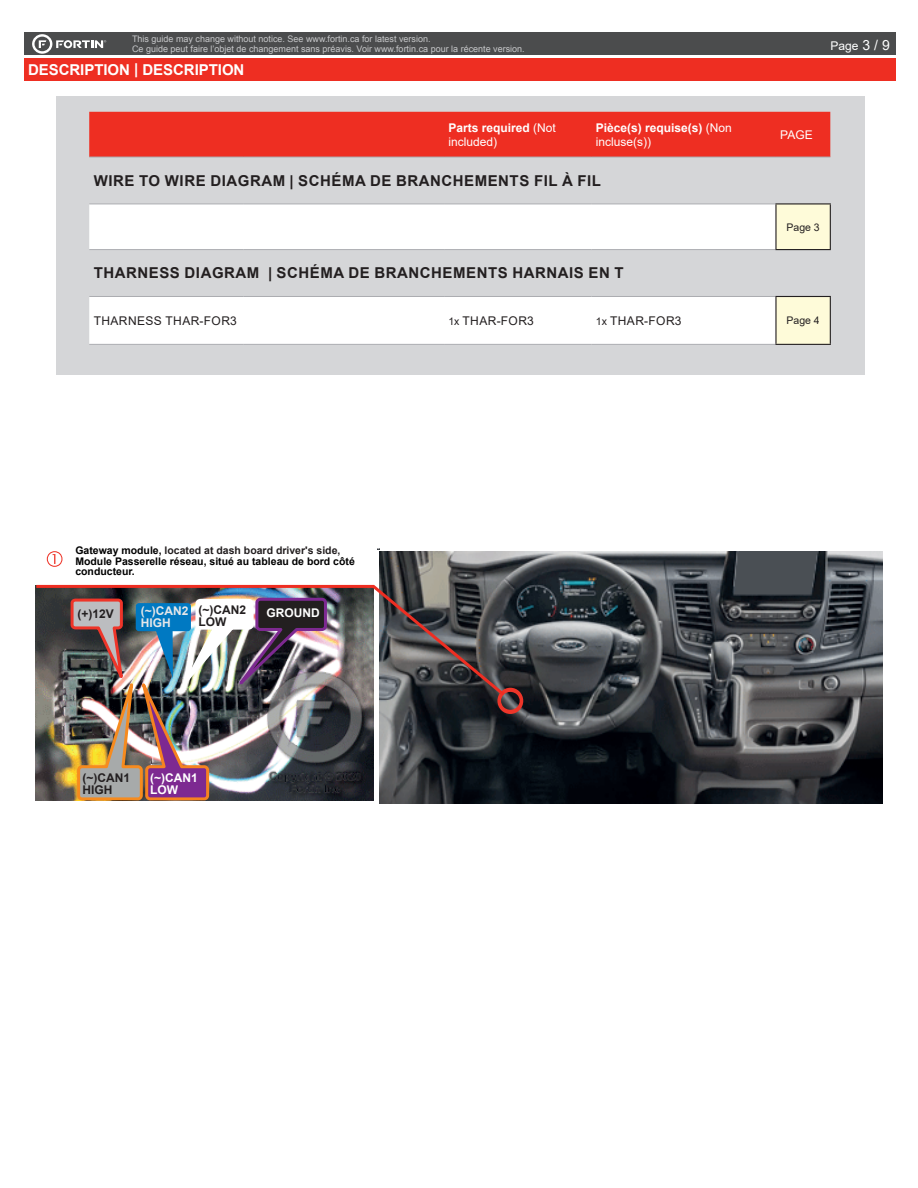
<style>
.page{position:relative;width:918px;height:1188px;background:#fff}
.page>*{position:absolute;margin:0;border:0;box-sizing:border-box;transform-origin:0 0}
.entretableau{font:700 15px "Arial";letter-spacing:.035em;color:#231f20}
.t1{font:700 15px "Arial";letter-spacing:-.005em;color:#fff}
.entretableau-2{font:700 12px/14.4px "Arial";color:#fff}
.entretableau-3{font:12px "Arial";letter-spacing:.035em;color:#231f20}
.t2{font:700 12px/12px "Arial";color:#231f20}
.t3{font:700 12px "Arial";color:#e6e7e9}
.entretableau-4{font:12px "Arial";color:#fff}
.t4{font:700 10.5px/10.5px "Arial";color:#000001}
.entretableau-5{font:10.5px "Arial";color:#231f20}
.t5{font:9px/9.8px "Arial";color:#c7c8ca}
.s1{font-size:13.95px}
.s2{font-weight:400}
.s3{font-size:10.5px}
.s4{color:#231f20}
</style>
<div class="page">
<div style="left:24px;top:33px;width:872px;height:22px;background:#4b4c4d"></div>
<div style="left:24px;top:58px;width:872px;height:23px;background:#ee2e22"></div>
<svg style="left:32px;top:34px;width:74px;height:20px"></svg>
<img style="left:35px;top:699px;width:338px;height:102px">
<img style="left:379px;top:552px;width:504px;height:252px">
<svg style="left:497px;top:688px;width:26px;height:26px"></svg>
<svg style="left:47px;top:551px;width:15px;height:16px"></svg>
<svg style="left:35px;top:583px;width:473px;height:116px;background:#655c5d"></svg>
<img style="left:69px;top:596px;width:259px;height:205px">
<div style="left:56px;top:96px;width:808px;height:278px;background:#d5d6d8"></div>
<div style="left:89px;top:112px;width:741px;height:45px;background:#ee2e22"></div>
<svg style="left:89px;top:203px;width:686px;height:1px"></svg>
<svg style="left:89px;top:205px;width:687px;height:139px;fill:#fff"></svg>
<svg style="left:776px;top:204px;width:54px;height:140px"></svg>
<hr style="left:89px;top:157px;width:155px;height:1px;background:#acadb1">
<hr style="left:244px;top:157px;width:200px;height:1px;background:#acadb1">
<hr style="left:444px;top:157px;width:148px;height:1px;background:#acadb1">
<hr style="left:592px;top:157px;width:184px;height:1px;background:#acadb1">
<hr style="left:776px;top:157px;width:54px;height:1px;background:#acadb1">
<hr style="left:244px;top:204px;width:200px;height:1px;background:#acadb1">
<hr style="left:244px;top:249px;width:200px;height:1px;background:#acadb1">
<hr style="left:89px;top:296px;width:155px;height:1px;background:#acadb1">
<hr style="left:244px;top:296px;width:200px;height:1px;background:#acadb1">
<hr style="left:89px;top:344px;width:155px;height:1px;background:#acadb1">
<hr style="left:244px;top:344px;width:200px;height:1px;background:#acadb1">
<hr style="left:89px;top:204px;width:155px;height:1px;background:#acadb1">
<hr style="left:444px;top:204px;width:148px;height:1px;background:#acadb1">
<hr style="left:592px;top:204px;width:183px;height:1px;background:#acadb1">
<hr style="left:89px;top:249px;width:155px;height:1px;background:#acadb1">
<hr style="left:444px;top:249px;width:148px;height:1px;background:#acadb1">
<hr style="left:592px;top:249px;width:183px;height:1px;background:#acadb1">
<hr style="left:444px;top:296px;width:148px;height:1px;background:#acadb1">
<hr style="left:592px;top:296px;width:183px;height:1px;background:#acadb1">
<hr style="left:444px;top:344px;width:148px;height:1px;background:#acadb1">
<hr style="left:592px;top:344px;width:183px;height:1px;background:#acadb1">
<hr style="left:775px;top:203px;width:56px;height:1px;background:#231f20">
<hr style="left:775px;top:204px;width:2px;height:45px;background:#231f20">
<hr style="left:830px;top:204px;width:1px;height:45px;background:#231f20">
<hr style="left:775px;top:249px;width:56px;height:1px;background:#231f20">
<hr style="left:775px;top:297px;width:2px;height:47px;background:#231f20">
<hr style="left:775px;top:296px;width:56px;height:1px;background:#231f20">
<hr style="left:830px;top:297px;width:1px;height:47px;background:#231f20">
<hr style="left:775px;top:344px;width:56px;height:1px;background:#231f20">
<p class="t5" style="left:132px;top:34px;width:394px">This guide may change without notice. See www.fortin.ca for latest version.<br>Ce guide peut faire l’objet de changement sans préavis. Voir www.fortin.ca pour la récente version.</p>
<h1 class="t1" style="left:28px;top:59px;width:218px">DESCRIPTION | DESCRIPTION</h1>
<h2 class="entretableau-4" style="left:831px;top:38px;width:61px">Page <span class="s1">3 / 9</span></h2>
<p class="entretableau-2" style="left:448px;top:120px;width:109px">Parts required <span class="s2">(Not included)</span></p>
<p class="entretableau-2" style="left:596px;top:120px;width:138px">Pièce(s) requise(s) <span class="s2">(Non incluse(s))</span></p>
<p class="entretableau-4" style="left:780px;top:126px;width:34px">PAGE</p>
<p class="entretableau" style="left:94px;top:170px;width:509px">WIRE TO WIRE DIAGRAM | SCHÉMA DE BRANCHEMENTS FIL À FIL</p>
<p class="entretableau-5" style="left:787px;top:220px;width:35px">Page 3</p>
<p class="entretableau" style="left:94px;top:263px;width:532px">THARNESS DIAGRAM | SCHÉMA DE BRANCHEMENTS HARNAIS EN T</p>
<p class="entretableau-3" style="left:94px;top:312px;width:145px">THARNESS THAR-FOR3</p>
<p class="entretableau-3" style="left:448px;top:312px;width:87px"><span class="s3">1x</span> THAR-FOR3</p>
<p class="entretableau-3" style="left:596px;top:312px;width:87px"><span class="s3">1x</span> THAR-FOR3</p>
<p class="entretableau-5" style="left:787px;top:313px;width:35px">Page 4</p>
<p class="t4" style="left:75px;top:546px;width:281px">Gateway module, <span class="s4">located at dash board driver's side,<br></span>Module Passerelle réseau, situé au tableau de bord côté conducteur.</p>
<p class="t2" style="left:77px;top:608px;width:38px">(+)12V</p>
<p class="t2" style="left:199px;top:604px;width:49px">(~)CAN2<br>LOW</p>
<p class="t3" style="left:141px;top:602px;width:49px">(~)CAN2</p>
<p class="entretableau-2" style="left:266px;top:605px;width:55px">GROUND</p>
<p class="t3" style="left:141px;top:614px;width:31px">HIGH</p>
<p class="t2" style="left:83px;top:772px;width:49px">(~)CAN1<br>HIGH</p>
<p class="entretableau-2" style="left:150px;top:772px;width:49px;line-height:12px">(~)CAN1<br>LOW</p>
</div>
